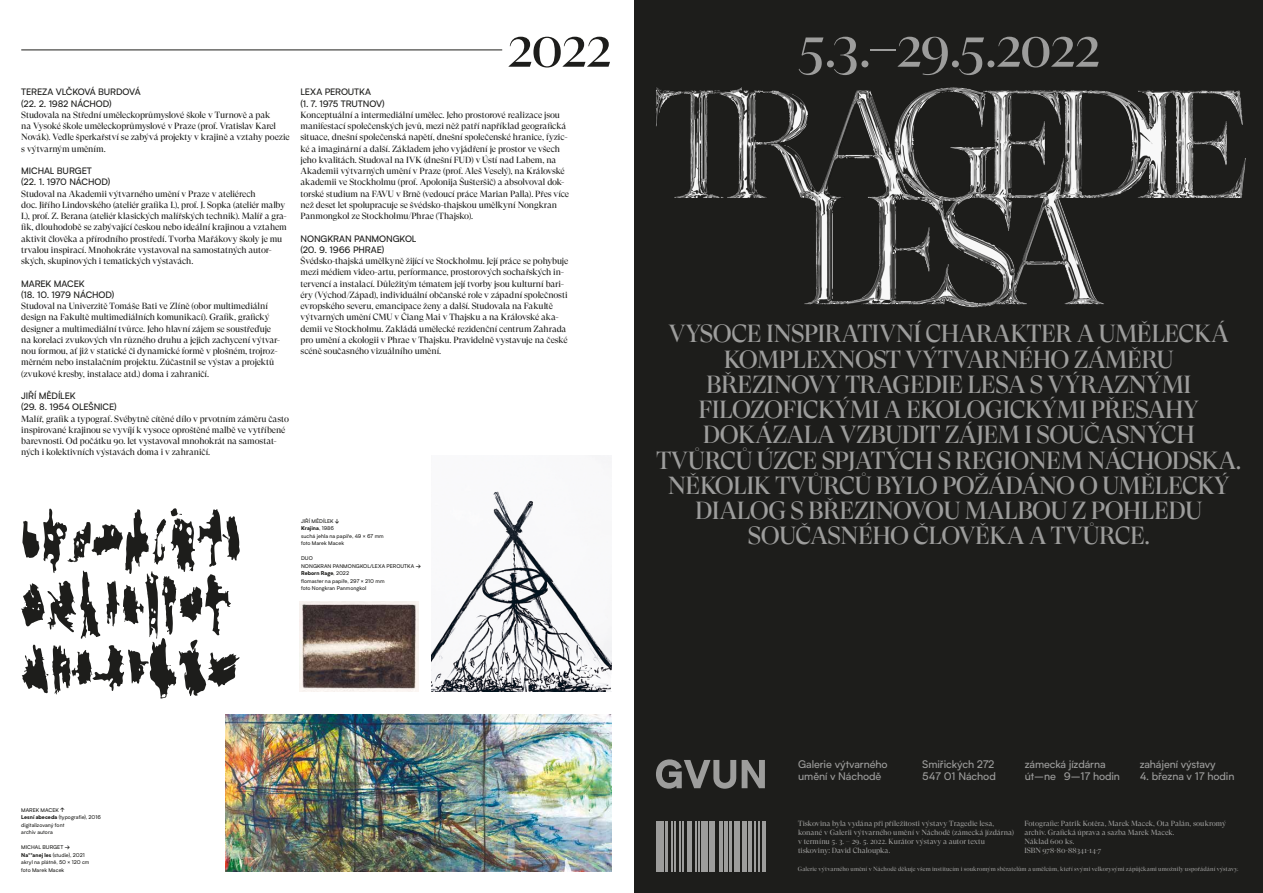
<style>
.page{position:relative;width:1263px;height:893px;background:#fff}
.page>*{position:absolute;margin:0;border:0;box-sizing:border-box;transform-origin:0 0}
.t1{font:54px "GT Super Display";letter-spacing:-.025em;color:#9d9d9c}
.t2{font:54px "GT Super Display";color:#1d1d1b}
.t3{font:24.75px/25.3px "GT Super Display";letter-spacing:-.02em;color:#9d9d9c;text-align:center}
.t4{font:10.65px/12.1px "Biotif";letter-spacing:-.01em;color:#9d9d9c}
.t5{font:9px/11.2px "GT Super Display";letter-spacing:-.015em;color:#1d1d1b}
.t6{font:9px/11.2px "Biotif";letter-spacing:-.015em;color:#1d1d1b}
.t7{font:7.5px/9px "GT Super Display";color:#9d9d9c}
.t8{font:6px "GT Super Display";letter-spacing:.01em;color:#9d9d9c}
.t9{font:5.25px/7.5px "Biotif";letter-spacing:.005em;color:#1d1d1b}
.s1{font-weight:900}
</style>
<div class="page">
<div style="left:635px;top:0;width:628px;height:893px;background:#1d1d1b"></div>
<img style="left:656px;top:87px;width:590px;height:221px">
<img style="left:300px;top:602px;width:119px;height:89px">
<hr style="left:21px;top:50px;width:481px;height:1px;background:#1d1d1b">
<svg style="left:656px;top:759px;width:80px;height:30px"></svg>
<svg style="left:742px;top:760px;width:23px;height:28px"></svg>
<hr style="left:656px;top:821px;width:1px;height:51px;background:#9d9d9c">
<hr style="left:658px;top:821px;width:1px;height:51px;background:#9d9d9c">
<hr style="left:660px;top:821px;width:4px;height:51px;background:#9d9d9c">
<hr style="left:665px;top:821px;width:2px;height:51px;background:#9d9d9c">
<hr style="left:671px;top:821px;width:1px;height:51px;background:#9d9d9c">
<hr style="left:674px;top:821px;width:1px;height:51px;background:#9d9d9c">
<hr style="left:679px;top:821px;width:1px;height:51px;background:#9d9d9c">
<hr style="left:682px;top:821px;width:2px;height:51px;background:#9d9d9c">
<hr style="left:687px;top:821px;width:2px;height:51px;background:#9d9d9c">
<hr style="left:690px;top:821px;width:2px;height:51px;background:#9d9d9c">
<hr style="left:695px;top:821px;width:1px;height:51px;background:#9d9d9c">
<hr style="left:699px;top:821px;width:1px;height:51px;background:#9d9d9c">
<hr style="left:701px;top:821px;width:2px;height:51px;background:#9d9d9c">
<hr style="left:704px;top:821px;width:4px;height:51px;background:#9d9d9c">
<hr style="left:709px;top:821px;width:1px;height:51px;background:#9d9d9c">
<hr style="left:711px;top:821px;width:1px;height:51px;background:#9d9d9c">
<hr style="left:713px;top:821px;width:2px;height:51px;background:#9d9d9c">
<hr style="left:719px;top:821px;width:1px;height:51px;background:#9d9d9c">
<hr style="left:722px;top:821px;width:1px;height:51px;background:#9d9d9c">
<hr style="left:724px;top:821px;width:3px;height:51px;background:#9d9d9c">
<hr style="left:730px;top:821px;width:2px;height:51px;background:#9d9d9c">
<hr style="left:734px;top:821px;width:3px;height:51px;background:#9d9d9c">
<hr style="left:738px;top:821px;width:2px;height:51px;background:#9d9d9c">
<hr style="left:742px;top:821px;width:3px;height:51px;background:#9d9d9c">
<hr style="left:746px;top:821px;width:1px;height:51px;background:#9d9d9c">
<hr style="left:748px;top:821px;width:4px;height:51px;background:#9d9d9c">
<hr style="left:754px;top:821px;width:1px;height:51px;background:#9d9d9c">
<hr style="left:758px;top:821px;width:2px;height:51px;background:#9d9d9c">
<hr style="left:762px;top:821px;width:1px;height:51px;background:#9d9d9c">
<hr style="left:764px;top:821px;width:1px;height:51px;background:#9d9d9c">
<img style="left:431px;top:455px;width:180px;height:236px">
<img style="left:225px;top:714px;width:386px;height:157px">
<svg style="left:21px;top:508px;width:219px;height:191px"></svg>
<p class="t6" style="left:21px;top:86px;width:121px">TEREZA VLČKOVÁ BURDOVÁ (22. 2. 1982 NÁCHOD)</p>
<p class="t5" style="left:21px;top:109px;width:270px">Studovala na Střední uměleckoprůmyslové škole v Turnově a pak<br>na Vysoké škole uměleckoprůmyslové v Praze (prof. Vratislav Karel Novák). Vedle šperkařství se zabývá projekty v krajině a vztahy poezie s výtvarným uměním.</p>
<p class="t6" style="left:21px;top:165px;width:90px">MICHAL BURGET<br>(22. 1. 1970 NÁCHOD)</p>
<p class="t5" style="left:21px;top:188px;width:267px">Studoval na Akademii výtvarného umění v Praze v ateliérech<br>doc. Jiřího Lindovského (ateliér grafika I.), prof. J. Sopka (ateliér malby I.), prof. Z. Berana (ateliér klasických malířských technik). Malíř a gra&shy;fik, dlouhodobě se zabývající českou nebo ideální krajinou a vztahem aktivit člověka a přírodního prostředí. Tvorba Mařákovy školy je mu trvalou inspirací. Mnohokráte vystavoval na samostatných autor&shy;ských, skupinových i tematických výstavách.</p>
<p class="t6" style="left:21px;top:277px;width:95px">MAREK MACEK<br>(18. 10. 1979 NÁCHOD)</p>
<p class="t5" style="left:21px;top:301px;width:260px">Studoval na Univerzitě Tomáše Bati ve Zlíně (obor multimediální design na Fakultě multimediálních komunikací). Grafik, grafický designer a multimediální tvůrce. Jeho hlavní zájem se soustřeďuje na korelaci zvukových vln různého druhu a jejich zachycení výtvar&shy;nou formou, ať již v statické či dynamické formě v plošném, trojroz&shy;měrném nebo instalačním projektu. Zúčastnil se výstav a projektů (zvukové kresby, instalace atd.) doma i zahraničí.</p>
<p class="t6" style="left:21px;top:390px;width:97px">JIŘÍ MĚDÍLEK<br>(29. 8. 1954 OLEŠNICE)</p>
<p class="t5" style="left:21px;top:413px;width:269px">Malíř, grafik a typograf. Svébytně cítěné dílo v prvotním záměru často inspirované krajinou se vyvíjí k vysoce oproštěné malbě ve vytříbené barevnosti. Od počátku 90. let vystavoval mnohokrát na samostat&shy;ných i kolektivních výstavách doma i v zahraničí.</p>
<h1 class="t2" style="left:507px;top:20px;width:106px">2022</h1>
<h1 class="t1" style="left:798px;top:20px;width:304px">5.3.–29.5.2022</h1>
<p class="t6" style="left:301px;top:86px;width:86px">LEXA PEROUTKA<br>(1. 7. 1975 TRUTNOV)</p>
<p class="t5" style="left:301px;top:109px;width:270px">Konceptuální a intermediální umělec. Jeho prostorové realizace jsou manifestací společenských jevů, mezi něž patří například geografická situace, dnešní společenská napětí, dnešní společenské hranice, fyzic&shy;ké a imaginární a další. Základem jeho vyjádření je prostor ve všech jeho kvalitách. Studoval na IVK (dnešní FUD) v Ústí nad Labem, na Akademii výtvarných umění v Praze (prof. Aleš Veselý), na Královské akademii ve Stockholmu (prof. Apolonija Šušteršič) a absolvoval dok&shy;torské studium na FAVU v Brně (vedoucí práce Marian Palla). Přes více než deset let spolupracuje se švédsko-thajskou umělkyní Nongkran Panmongkol ze Stockholmu/Phrae (Thajsko).</p>
<p class="t6" style="left:301px;top:232px;width:117px">NONGKRAN PANMONGKOL (20. 9. 1966 PHRAE)</p>
<p class="t5" style="left:301px;top:256px;width:269px">Švédsko-thajská umělkyně žijící ve Stockholmu. Její práce se pohybuje mezi médiem video-artu, performance, prostorových sochařských in&shy;tervencí a instalací. Důležitým tématem její tvorby jsou kulturní bari&shy;éry (Východ/Západ), individuální občanské role v západní společnosti evropského severu, emancipace ženy a další. Studovala na Fakultě výtvarných umění CMU v Čiang Mai v Thajsku a na Královské aka&shy;demii ve Stockholmu. Zakládá umělecké rezidenční centrum Zahrada pro umění a ekologii v Phrae v Thajsku. Pravidelně vystavuje na české scéně současného vizuálního umění.</p>
<p class="t9" style="left:301px;top:517px;width:84px">JIŘÍ MĚDÍLEK <span class="s1">↓<br>Krajina</span>, 1986<br>suchá jehla na papíře, 49 × 67 mm foto Marek Macek</p>
<p class="t9" style="left:301px;top:554px;width:121px">DUO<br>NONGKRAN PANMONGKOL/LEXA PEROUTKA <span class="s1">→<br>Reborn Rage</span>, 2022<br>flomaster na papíře, 297 × 210 mm<br>foto Nongkran Panmongkol</p>
<p class="t3" style="left:656px;top:322px;width:586px">VYSOCE INSPIRATIVNÍ CHARAKTER A UMĚLECKÁ KOMPLEXNOST VÝTVARNÉHO ZÁMĚRU BŘEZINOVY TRAGEDIE LESA S VÝRAZNÝMI FILOZOFICKÝMI A EKOLOGICKÝMI PŘESAHY DOKÁZALA VZBUDIT ZÁJEM I SOUČASNÝCH TVŮRCŮ ÚZCE SPJATÝCH S REGIONEM NÁCHODSKA.<br>NĚKOLIK TVŮRCŮ BYLO POŽÁDÁNO O UMĚLECKÝ DIALOG S BŘEZINOVOU MALBOU Z POHLEDU SOUČASNÉHO ČLOVĚKA A TVŮRCE.</p>
<p class="t9" style="left:21px;top:806px;width:81px">MAREK MACEK <span class="s1">↑<br>Lesní abeceda</span> (typografie), 2016 digitalizovaný font<br>archiv autora</p>
<p class="t9" style="left:21px;top:843px;width:70px">MICHAL BURGET <span class="s1">→<br>Na**anej les</span> (studie), 2021 akryl na plátně, 50 × 120 cm foto Marek Macek</p>
<p class="t4" style="left:798px;top:758px;width:91px">Galerie výtvarného umění v Náchodě</p>
<p class="t4" style="left:922px;top:758px;width:75px">Smiřických 272<br>547 01 Náchod</p>
<p class="t4" style="left:1140px;top:758px;width:78px">zahájení výstavy</p>
<p class="t4" style="left:1025px;top:758px;width:97px">zámecká jízdárna út–ne 9–17 hodin</p>
<p class="t4" style="left:1140px;top:770px;width:96px">4. března v 17 hodin</p>
<p class="t7" style="left:798px;top:819px;width:218px">Tiskovina byla vydána při příležitosti výstavy Tragedie lesa, konané v Galerii výtvarného umění v Náchodě (zámecká jízdárna) v termínu 5. 3. – 29. 5. 2022. Kurátor výstavy a autor textu tiskoviny: David Chaloupka.</p>
<p class="t7" style="left:1024px;top:819px;width:203px">Fotografie: Patrik Kotěra, Marek Macek, Ota Palán, soukromý archiv. Grafická úprava a sazba Marek Macek.<br>Náklad 600 ks.<br>ISBN 978-80-88341-14-7</p>
<p class="t8" style="left:798px;top:865px;width:442px">Galerie výtvarného umění v Náchodě děkuje všem institucím i soukromým sběratelům a umělcům, kteří svými velkorysými zápůjčkami umožnily uspořádání výstavy.</p>
</div>
